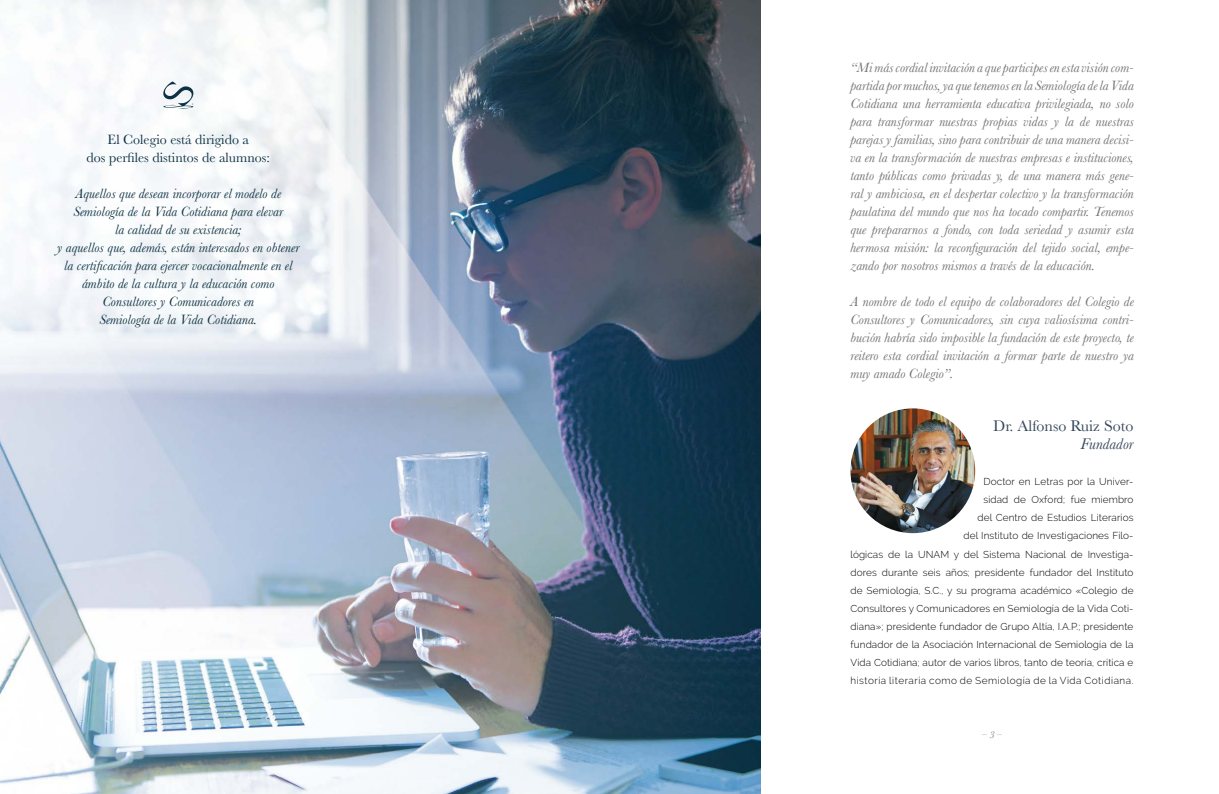
<style>
.page{position:relative;width:1219px;height:794px;background:#fff}
.page>*{position:absolute;margin:0;border:0;box-sizing:border-box;transform-origin:0 0}
.t1{font:16px "Baskerville";color:#36475b}
.t2{font:italic 16px "Baskerville";color:#36475b}
.t3{font:italic 14px/18px "Baskerville";color:#707172;text-align:justify}
.t4{font:italic 14px/18px "Baskerville";color:#0e3242;text-align:center}
.t5{font:14px/18px "Baskerville";color:#0e3242;text-align:center}
.t6{font:300 10px/18px "Raleway";letter-spacing:.01em;color:#000;text-align:right}
.t7{font:italic 10px "Baskerville";color:#707172}
</style>
<div class="page">
<img style="left:0;top:0;width:760px;height:794px">
<svg style="left:163px;top:81px;width:31px;height:28px"></svg>
<img style="left:850px;top:408px;width:125px;height:125px;border-radius:62px">
<p class="t5" style="left:87px;top:131px;width:185px">El Colegio está dirigido a<br>dos perfiles distintos de alumnos:</p>
<p class="t4" style="left:57px;top:185px;width:244px">Aquellos que desean incorporar el modelo de Semiología de la Vida Cotidiana para elevar<br>la calidad de su existencia;<br>y aquellos que, además, están interesados en obtener la certificación para ejercer vocacionalmente en el ámbito de la cultura y la educación como Consultores y Comunicadores en<br>Semiología de la Vida Cotidiana.</p>
<p class="t3" style="left:850px;top:58px;width:285px">“Mi más cordial invitación a que participes en esta visión com&shy;partida por muchos, ya que tenemos en la Semiología de la Vida Cotidiana una herramienta educativa privilegiada, no solo para transformar nuestras propias vidas y la de nuestras parejas y familias, sino para contribuir de una manera decisi&shy;va en la transformación de nuestras empresas e instituciones, tanto públicas como privadas y, de una manera más gene&shy;ral y ambiciosa, en el despertar colectivo y la transformación paulatina del mundo que nos ha tocado compartir. Tenemos que prepararnos a fondo, con toda seriedad y asumir esta hermosa misión: la reconfiguración del tejido social, empe&shy;zando por nosotros mismos a través de la educación.</p>
<p class="t3" style="left:850px;top:292px;width:285px">A nombre de todo el equipo de colaboradores del Colegio de Consultores y Comunicadores, sin cuya valiosísima contri&shy;bución habría sido imposible la fundación de este proyecto, te reitero esta cordial invitación a formar parte de nuestro ya muy amado Colegio”.</p>
<p class="t1" style="left:993px;top:416px;width:142px">Dr. Alfonso Ruiz Soto</p>
<p class="t2" style="left:1081px;top:433px;width:54px">Fundador</p>
<p class="t6" style="left:850px;top:473px;width:285px">Doctor en Letras por la Univer-<br>sidad de Oxford; fue miembro<br>del Centro de Estudios Literarios<br>del Instituto de Investigaciones Filo-<br>lógicas de la UNAM y del Sistema Nacional de Investiga&shy;dores durante seis años; presidente fundador del Instituto de Semiología, S.C., y su programa académico «Colegio de Consultores y Comunicadores en Semiología de la Vida Coti&shy;diana»; presidente fundador de Grupo Altía, I.A.P.; presidente fundador de la Asociación Internacional de Semiología de la Vida Cotidiana; autor de varios libros, tanto de teoría, crítica e historia literaria como de Semiología de la Vida Cotidiana.</p>
<p class="t7" style="left:982px;top:728px;width:21px">– 3 –</p>
</div>
